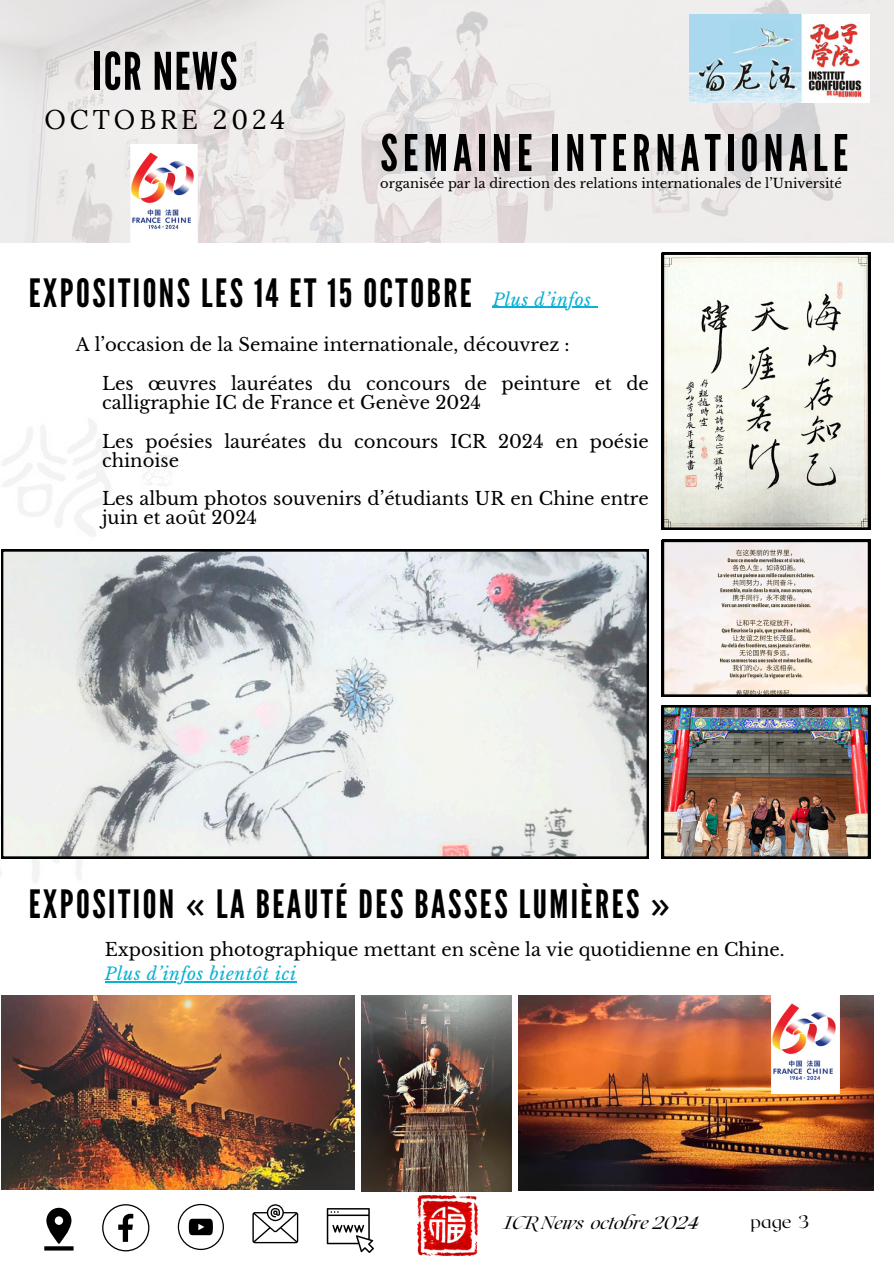
<style>
.page{position:relative;width:894px;height:1264px;background:#fff}
.page>*{position:absolute;margin:0;border:0;box-sizing:border-box;transform-origin:0 0}
.t1{font:51.6px "League Gothic";letter-spacing:.03em;color:#000}
.t2{font:50.25px "League Gothic";letter-spacing:.105em;color:#000}
.t3{font:39px "League Gothic";letter-spacing:.065em;color:#000}
.t4{font:27px "Lora";letter-spacing:.145em;color:#000}
.t5{font:18px/19.2px "Libre Baskerville";color:#000}
.t6{font:italic 300 18px "Roxborough CF";color:#000}
.t7{font:300 18px "Roxborough CF";color:#000}
.t8{font:italic 17.25px "Libre Baskerville";letter-spacing:.04em;color:#0bb1d3}
.t9{font:13.05px "Libre Baskerville";color:#000}
.s1{font-family:"Noto Sans"}
</style>
<div class="page">
<svg style="left:102px;top:1204px;width:47px;height:47px"></svg>
<svg style="left:327px;top:1208px;width:47px;height:44px"></svg>
<svg style="left:178px;top:1203px;width:46px;height:46px"></svg>
<svg style="left:44px;top:1207px;width:30px;height:43px"></svg>
<svg style="left:252px;top:1204px;width:46px;height:39px"></svg>
<img style="left:0;top:0;width:893px;height:242px">
<img style="left:689px;top:15px;width:180px;height:87px">
<img style="left:412px;top:1191px;width:69px;height:65px">
<img style="left:0;top:419px;width:209px;height:464px">
<svg style="left:661px;top:253px;width:208px;height:276px"></svg>
<svg style="left:1px;top:549px;width:647px;height:309px"></svg>
<svg style="left:661px;top:540px;width:208px;height:156px"></svg>
<img style="left:661px;top:705px;width:208px;height:153px">
<img style="left:518px;top:995px;width:355px;height:195px">
<img style="left:361px;top:995px;width:150px;height:196px">
<img style="left:1px;top:995px;width:353px;height:194px">
<hr style="left:492px;top:307px;width:99px;height:1px;background:#0bb1d3">
<hr style="left:105px;top:981px;width:191px;height:1px;background:#0bb1d3">
<img style="left:771px;top:995px;width:68px;height:98px">
<img style="left:130px;top:144px;width:68px;height:98px">
<h4 class="t1" style="left:92px;top:41px;width:146px">ICR NEWS</h4>
<h4 class="t4" style="left:44px;top:102px;width:242px">OCTOBRE 2024</h4>
<p class="t2" style="left:380px;top:124px;width:469px">SEMAINE INTERNATIONALE</p>
<p class="t9" style="left:380px;top:175px;width:463px">organisée par la direction des relations internationales de l’Université</p>
<h4 class="t3" style="left:29px;top:271px;width:444px">EXPOSITIONS LES 14 ET 15 OCTOBRE</h4>
<p class="t5" style="left:76px;top:335px;width:495px">A l’occasion de la Semaine internationale, découvrez :</p>
<p class="t8" style="left:492px;top:289px;width:100px">Plus d’infos</p>
<h2 class="t5" style="left:102px;top:374px;width:548px">Les œuvres lauréates du concours de peinture et de calligraphie IC de France et Genève 2024</h2>
<h4 class="t5" style="left:102px;top:431px;width:548px">Les poésies lauréates du concours ICR 2024 en poésie chinoise</h4>
<h4 class="t5" style="left:102px;top:489px;width:548px">Les album photos souvenirs d’étudiants UR en Chine entre juin et août 2024</h4>
<p class="t3" style="left:29px;top:882px;width:642px">EXPOSITION <span class="s1">«</span> LA BEAUTÉ DES BASSES LUMIÈRES <span class="s1">»</span></p>
<p class="t5" style="left:105px;top:939px;width:681px">Exposition photographique mettant en scène la vie quotidienne en Chine.</p>
<p class="t8" style="left:105px;top:963px;width:192px">Plus d’infos bientôt ici</p>
<h4 class="t6" style="left:503px;top:1211px;width:196px">ICR News octobre 2024</h4>
<h4 class="t7" style="left:750px;top:1210px;width:60px">page 3</h4>
</div>
